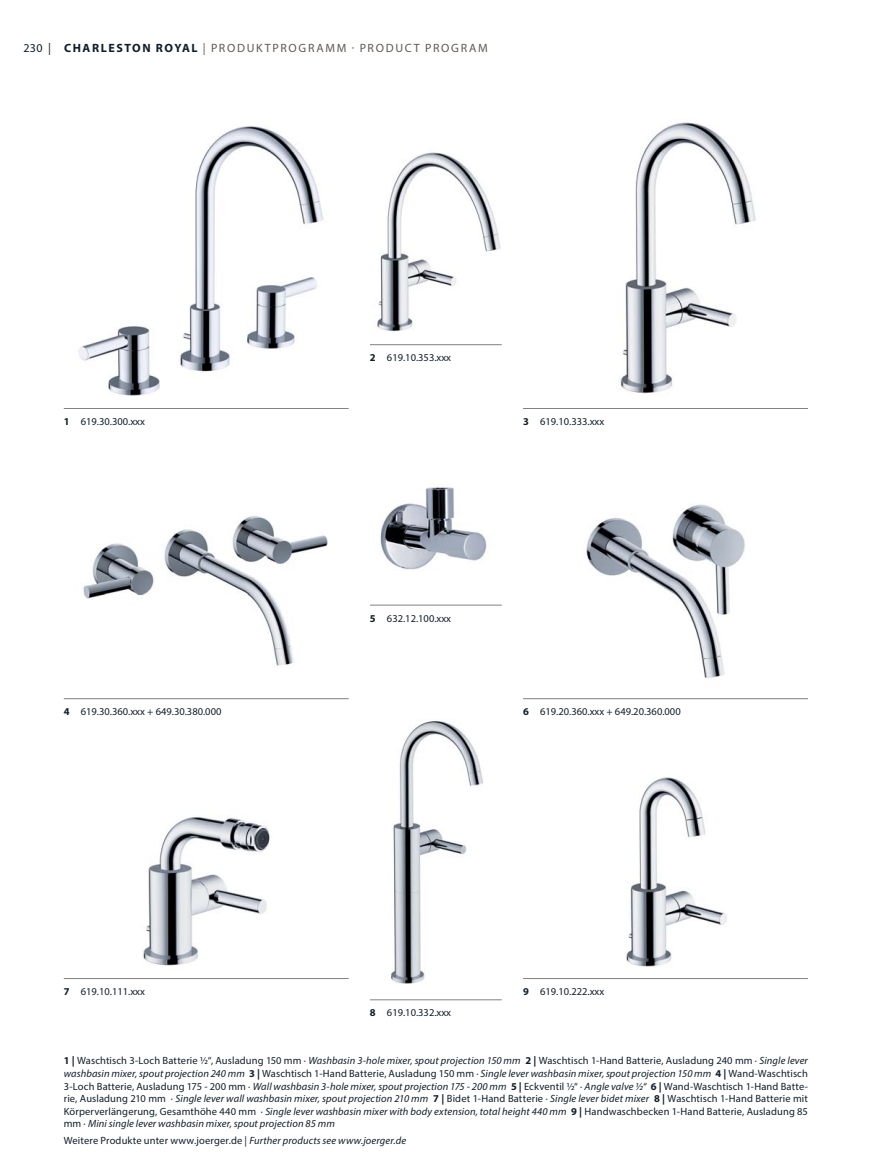
<style>
.page{position:relative;width:893px;height:1170px;background:#fff}
.page>*{position:absolute;margin:0;border:0;box-sizing:border-box;transform-origin:0 0}
.t1{font:12px "Myriad Pro";letter-spacing:.14em;color:#5e5953}
.t2{font:italic 10.5px/12.6px "Myriad Pro";letter-spacing:.01em;color:#111e29;text-align:justify}
.t3{font:10.5px "Myriad Pro";color:#111e29}
.s1{color:#111e29}
.s2{font-weight:700;color:#111e29}
.s3{font-weight:700}
.s4{font-weight:700;font-style:normal}
.s5{font-style:normal}
.s6{font-style:italic}
</style>
<div class="page">
<img style="left:586px;top:504px;width:159px;height:175px">
<img style="left:620px;top:122px;width:136px;height:272px">
<img style="left:391px;top:721px;width:92px;height:263px">
<hr style="left:64px;top:408px;width:285px;height:1px;background:#808285">
<hr style="left:523px;top:698px;width:285px;height:1px;background:#808285">
<hr style="left:370px;top:999px;width:132px;height:1px;background:#808285">
<hr style="left:523px;top:408px;width:285px;height:1px;background:#808285">
<img style="left:78px;top:126px;width:246px;height:270px">
<img style="left:83px;top:516px;width:245px;height:150px">
<hr style="left:64px;top:698px;width:285px;height:1px;background:#808285">
<img style="left:380px;top:487px;width:108px;height:83px">
<hr style="left:370px;top:604px;width:132px;height:1px;background:#808285">
<img style="left:377px;top:152px;width:124px;height:180px">
<hr style="left:370px;top:344px;width:132px;height:1px;background:#808285">
<img style="left:626px;top:777px;width:101px;height:190px">
<hr style="left:523px;top:978px;width:285px;height:1px;background:#808285">
<hr style="left:64px;top:978px;width:285px;height:1px;background:#808285">
<img style="left:142px;top:817px;width:128px;height:149px">
<p class="t1" style="left:24px;top:43px;width:466px"><span class="s1">230 |</span> <span class="s2">CHARLESTON ROYAL</span> | PRODUKTPROGRAMM · PRODUCT PROGRAM</p>
<p class="t3" style="left:64px;top:417px;width:83px"><span class="s3">1</span> 619.30.300.xxx</p>
<p class="t3" style="left:64px;top:707px;width:159px"><span class="s3">4</span> 619.30.360.xxx + 649.30.380.000</p>
<p class="t3" style="left:370px;top:353px;width:83px"><span class="s3">2</span> 619.10.353.xxx</p>
<p class="t3" style="left:523px;top:417px;width:83px"><span class="s3">3</span> 619.10.333.xxx</p>
<p class="t3" style="left:370px;top:614px;width:83px"><span class="s3">5</span> 632.12.100.xxx</p>
<p class="t3" style="left:523px;top:707px;width:159px"><span class="s3">6</span> 619.20.360.xxx + 649.20.360.000</p>
<p class="t3" style="left:64px;top:987px;width:83px"><span class="s3">7</span> 619.10.111.xxx</p>
<p class="t3" style="left:523px;top:987px;width:83px"><span class="s3">9</span> 619.10.222.xxx</p>
<p class="t3" style="left:370px;top:1008px;width:83px"><span class="s3">8</span> 619.10.332.xxx</p>
<p class="t2" style="left:64px;top:1055px;width:746px"><span class="s4">1 |</span> <span class="s5">Waschtisch 3-Loch Batterie ½“, Ausladung 150 mm ·</span> Washbasin 3-hole mixer, spout projection 150 mm <span class="s4">2 |</span> <span class="s5">Waschtisch 1-Hand Batterie, Ausladung 240 mm ·</span> Single lever washbasin mixer, spout projection 240 mm <span class="s4">3 |</span> <span class="s5">Waschtisch 1-Hand Batterie, Ausladung 150 mm ·</span> Single lever washbasin mixer, spout projection 150 mm <span class="s4">4 |</span> <span class="s5">Wand-Waschtisch 3-Loch Batterie, Ausladung 175 - 200 mm ·</span> Wall washbasin 3-hole mixer, spout projection 175 - 200 mm <span class="s4">5 |</span> <span class="s5">Eckventil ½“ ·</span> Angle valve ½“ <span class="s4">6 |</span> <span class="s5">Wand-Waschtisch 1-Hand Batte&shy;rie, Ausladung 210 mm ·</span> Single lever wall washbasin mixer, spout projection 210 mm <span class="s4">7 |</span> <span class="s5">Bidet 1-Hand Batterie ·</span> Single lever bidet mixer <span class="s4">8 |</span> <span class="s5">Waschtisch 1-Hand Batterie mit Körperverlängerung, Gesamthöhe 440 mm ·</span> Single lever washbasin mixer with body extension, total height 440 mm <span class="s4">9 |</span> <span class="s5">Handwaschbecken 1-Hand Batterie, Ausladung 85 mm ·</span> Mini single lever washbasin mixer, spout projection 85 mm</p>
<p class="t3" style="left:64px;top:1136px;width:344px">Weitere Produkte unter www.joerger.de | <span class="s6">Further products see www.joerger.de</span></p>
</div>
